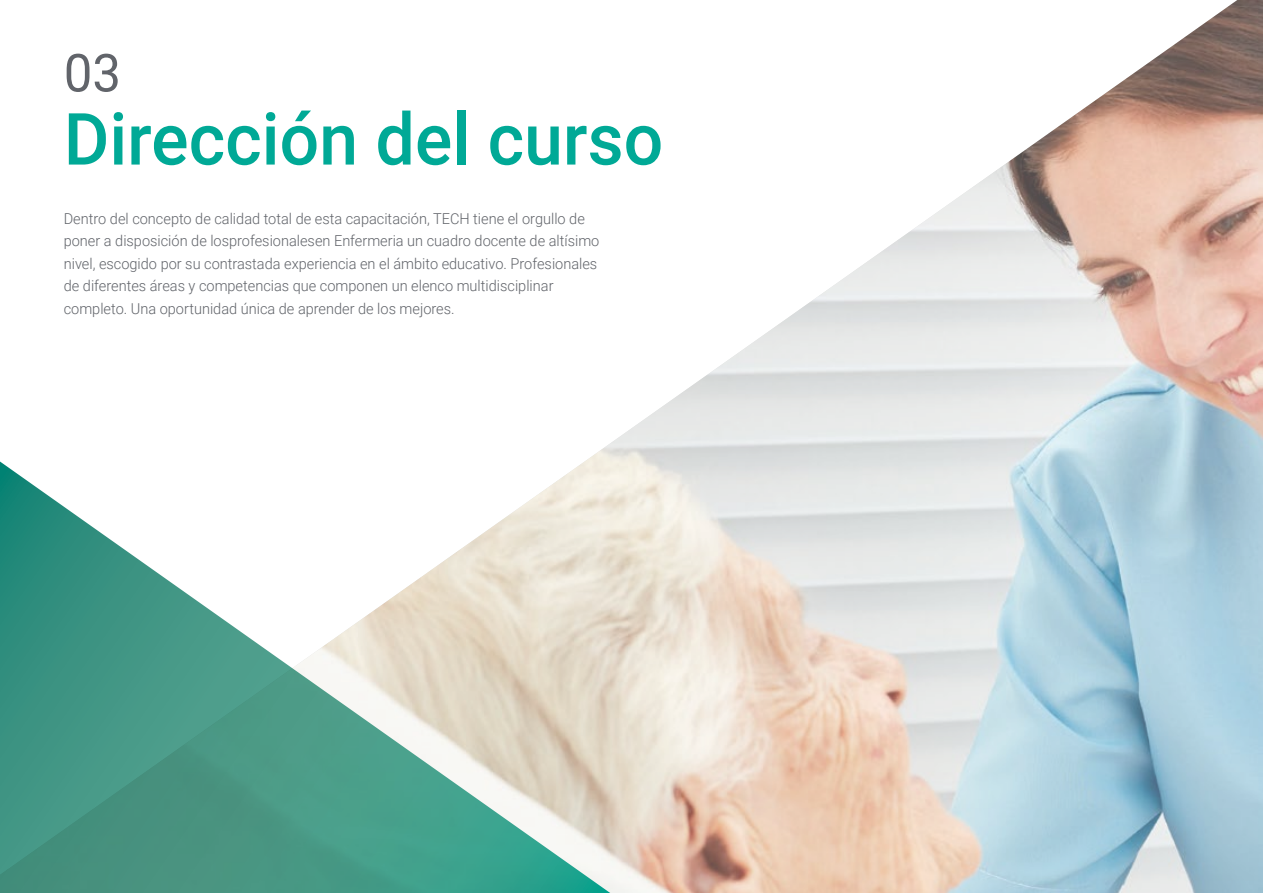
<style>
.page{position:relative;width:1263px;height:893px;background:#fff}
.page>*{position:absolute;margin:0;border:0;box-sizing:border-box;transform-origin:0 0}
.t1{font:500 72px "Roboto";color:#00a996}
.t2{font:52.5px "Roboto";color:#61646a}
.t3{font:300 15px/22.5px "Roboto";color:#61646a}
</style>
<div class="page">
<img style="left:607px;top:0;width:656px;height:893px">
<svg style="left:0;top:446px;width:640px;height:447px"></svg>
<h2 class="t2" style="left:64px;top:36px;width:59px">03</h2>
<h1 class="t1" style="left:64px;top:89px;width:601px">Dirección del curso</h1>
<p class="t3" style="left:64px;top:207px;width:537px">Dentro del concepto de calidad total de esta capacitación, TECH tiene el orgullo de poner a disposición de losprofesionalesen Enfermeria un cuadro docente de altísimo nivel, escogido por su contrastada experiencia en el ámbito educativo. Profesionales de diferentes áreas y competencias que componen un elenco multidisciplinar completo. Una oportunidad única de aprender de los mejores.</p>
</div>
